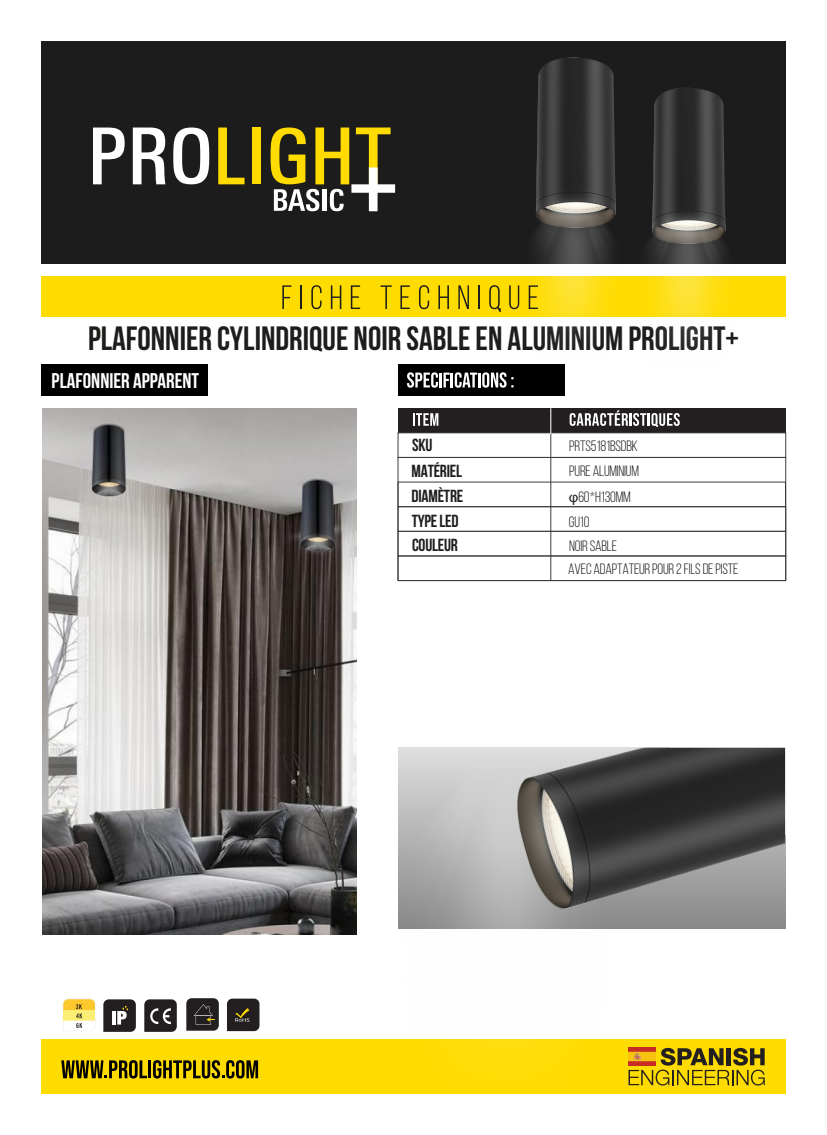
<style>
.page{position:relative;width:827px;height:1135px;background:#fff}
.page>*{position:absolute;margin:0;border:0;box-sizing:border-box;transform-origin:0 0}
.t1{font:700 33.75px "Bebas Neue";color:#1d1d1b}
.t2{font:700 21.25px "Bebas Neue";color:#fff}
.t3{font:700 17.5px/24.8px "Bebas Neue";letter-spacing:-.015em;color:#1d1d1b}
.t4{font:15px/25.5px "Bebas Neue";letter-spacing:-.015em;color:#1d1d1b}
.s1{font-family:"Myriad Pro"}
</style>
<div class="page">
<div style="left:41px;top:41px;width:744px;height:222px;background:#1c1c1c"></div>
<div style="left:41px;top:276px;width:744px;height:40px;background:#ffdc00"></div>
<svg style="left:282px;top:285px;width:9px;height:24px"></svg>
<hr style="left:300px;top:285px;width:2px;height:24px;background:#1d1d1b">
<svg style="left:311px;top:285px;width:10px;height:24px"></svg>
<svg style="left:331px;top:285px;width:10px;height:24px"></svg>
<svg style="left:351px;top:285px;width:9px;height:24px"></svg>
<svg style="left:380px;top:285px;width:12px;height:24px"></svg>
<svg style="left:400px;top:285px;width:10px;height:24px"></svg>
<svg style="left:419px;top:285px;width:10px;height:24px"></svg>
<svg style="left:438px;top:298px;width:11px;height:11px"></svg>
<svg style="left:458px;top:298px;width:11px;height:11px"></svg>
<hr style="left:478px;top:285px;width:2px;height:24px;background:#1d1d1b">
<svg style="left:489px;top:298px;width:12px;height:14px"></svg>
<svg style="left:93px;top:128px;width:32px;height:56px"></svg>
<svg style="left:133px;top:128px;width:32px;height:56px"></svg>
<svg style="left:173px;top:128px;width:36px;height:56px"></svg>
<svg style="left:218px;top:128px;width:26px;height:56px"></svg>
<div style="left:252px;top:128px;width:8px;height:56px;background:#ffdb00"></div>
<div style="left:398px;top:365px;width:166px;height:31px;background:#000"></div>
<svg style="left:407px;top:372px;width:106px;height:16px"></svg>
<div style="left:41px;top:365px;width:166px;height:31px;background:#000"></div>
<div style="left:398px;top:408px;width:387px;height:25px;background:#231f20"></div>
<div style="left:398px;top:531px;width:388px;height:25px;border:1px solid #3c3c3b"></div>
<div style="left:398px;top:556px;width:388px;height:25px;border:1px solid #3c3c3b"></div>
<div style="left:398px;top:482px;width:387px;height:25px;border:1px solid #3c3c3b"></div>
<svg style="left:413px;top:413px;width:25px;height:13px"></svg>
<svg style="left:569px;top:410px;width:110px;height:17px"></svg>
<div style="left:398px;top:457px;width:387px;height:124px;border:1px solid #3c3c3b"></div>
<hr style="left:550px;top:408px;width:1px;height:173px;background:#3c3c3b">
<svg style="left:550px;top:408px;width:1px;height:26px"></svg>
<div style="left:41px;top:1039px;width:744px;height:55px;background:#ffdc00"></div>
<svg style="left:61px;top:1060px;width:86px;height:18px"></svg>
<hr style="left:148px;top:1060px;width:3px;height:18px;background:#000">
<svg style="left:153px;top:1060px;width:105px;height:18px"></svg>
<svg style="left:186px;top:998px;width:33px;height:33px"></svg>
<svg style="left:227px;top:999px;width:32px;height:32px"></svg>
<svg style="left:63px;top:998px;width:32px;height:33px"></svg>
<svg style="left:144px;top:999px;width:33px;height:33px"></svg>
<svg style="left:103px;top:999px;width:33px;height:33px"></svg>
<img style="left:43px;top:409px;width:314px;height:525px">
<svg style="left:270px;top:128px;width:125px;height:83px"></svg>
<img style="left:433px;top:59px;width:125px;height:239px">
<img style="left:558px;top:47px;width:228px;height:262px">
<img style="left:398px;top:748px;width:387px;height:338px">
<img style="left:504px;top:192px;width:136px;height:125px">
<img style="left:617px;top:202px;width:136px;height:115px">
<h1 class="t1" style="left:88px;top:320px;width:652px">PLAFONNIER CYLINDRIQUE NOIR SABLE EN ALUMINIUM PROLIGHT+</h1>
<h2 class="t2" style="left:52px;top:369px;width:149px">PLAFONNIER APPARENT</h2>
<p class="t3" style="left:411px;top:432px;width:52px;line-height:25.5px">SKU<br>MATÉRIEL</p>
<p class="t3" style="left:411px;top:483px;width:53px">DIAMÈTRE<br>TYPE LED<br>COULEUR</p>
<p class="t4" style="left:569px;top:433px;width:70px">PRTS5181BSDBK</p>
<p class="t4" style="left:569px;top:458px;width:71px">PURE ALUMINIUM</p>
<p class="t4" style="left:569px;top:484px;width:63px"><span class="s1">φ</span>60*H130MM<br>GU10</p>
<p class="t4" style="left:568px;top:534px;width:171px;line-height:23.4px">NOIR SABLE<br>AVEC ADAPTATEUR POUR 2 FILS DE PISTE</p>
</div>
